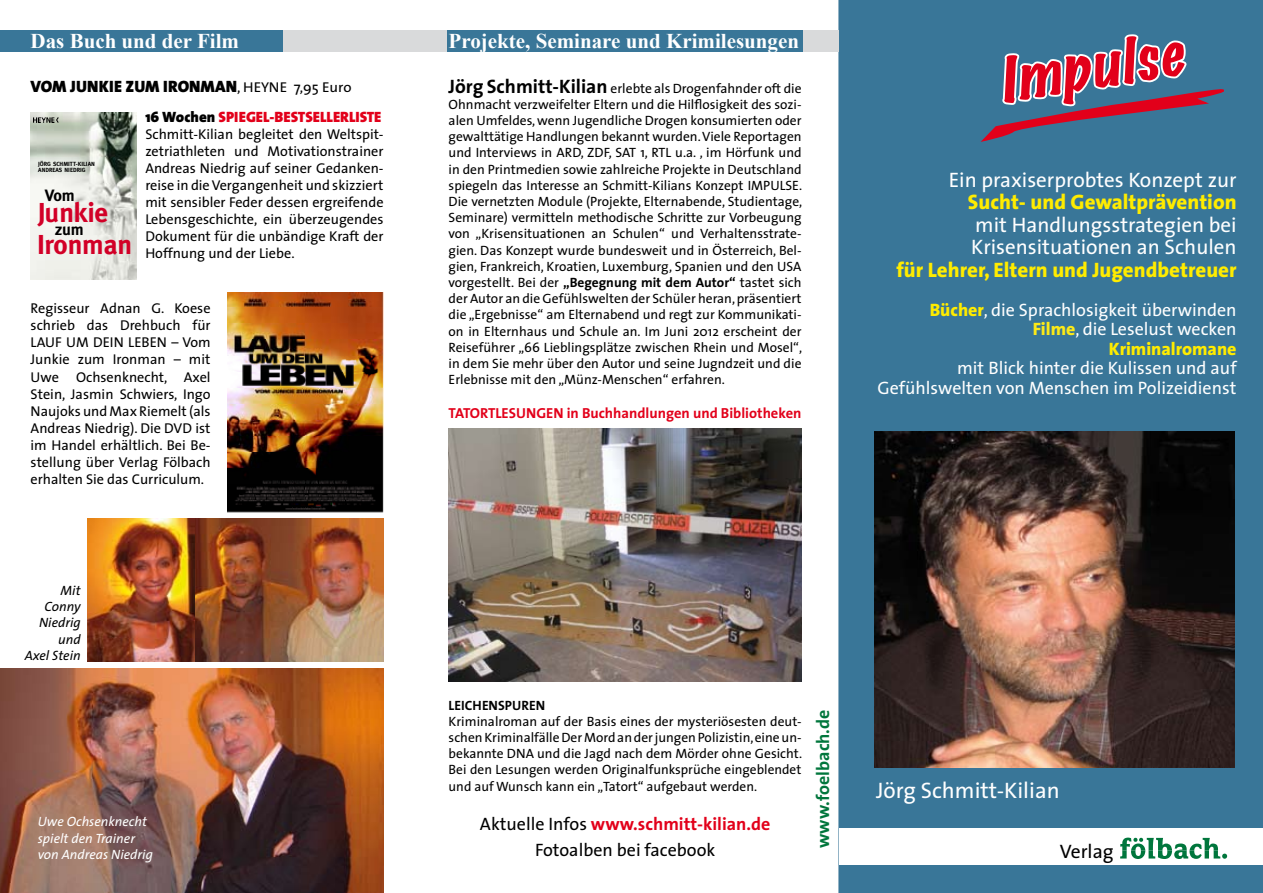
<style>
.page{position:relative;width:1263px;height:893px;background:#fff}
.page>*{position:absolute;margin:0;border:0;box-sizing:border-box;transform-origin:0 0}
.t1{font:italic expanded 55.05px "Marker Felt";color:#e2001a}
.t2{font:700 27.45px/32.4px "Meta";color:#d20027}
.t3{font:22.5px "The Sans";color:#fff}
.t4{font:21px/22.5px "The Sans";color:#fff}
.t5{font:800 21px "The Sans";color:#ffec00}
.t6{font:700 21px "Times New Roman";color:#fff}
.t7{font:19.5px "The Sans";color:#000}
.t8{font:18px/19.5px "The Sans";color:#fff;text-align:right}
.t9{font:18px/25.8px "The Sans";color:#000;text-align:center}
.t10{font:700 18px "The Sans";color:#00763c}
.t11{font:900 16.5px "The Sans";color:#000}
.t12{font:700 16.5px/34.5px "Meta";color:#000}
.t13{font:900 15px "The Sans";color:#e2001a}
.t14{font:700 14.55px "The Sans";color:#e2001a}
.t15{font:14.25px/17.1px "The Sans";color:#000;text-align:justify}
.t16{font:13.5px/16.2px "The Sans";color:#000;text-align:justify}
.t17{font:italic 13.5px/16.2px "The Sans";color:#fff}
.t18{font:italic 13.5px/16.2px "The Sans";color:#000;text-align:right}
.t19{font:700 13.5px "The Sans";color:#000}
.t20{font:700 6px/6.9px "Meta";color:#000}
.s1{font-weight:400;font-size:14.25px}
.s2{color:#000}
.s3{font-weight:700;font-size:19.5px}
.s4{font-weight:700}
.s5{font-weight:800;color:#ffec00}
.s6{font-weight:800;color:#fdea17}
.s7{font-weight:700;color:#e2001a}
</style>
<div class="page">
<img style="left:195px;top:519px;width:189px;height:142px">
<img style="left:88px;top:519px;width:107px;height:142px">
<div style="left:838px;top:0;width:425px;height:893px;background:#397698"></div>
<div style="left:839px;top:828px;width:424px;height:37px;background:#fff"></div>
<div style="left:0;top:31px;width:838px;height:21px;background:#d9dadb"></div>
<div style="left:448px;top:31px;width:355px;height:21px;background:#397698"></div>
<svg style="left:1120px;top:838px;width:107px;height:21px"></svg>
<div style="left:0;top:30px;width:283px;height:22px;background:#397698"></div>
<img style="left:228px;top:292px;width:156px;height:220px">
<img style="left:0;top:668px;width:384px;height:225px">
<img style="left:31px;top:112px;width:106px;height:168px">
<img style="left:34px;top:117px;width:24px;height:5px">
<img style="left:875px;top:432px;width:360px;height:336px">
<img style="left:449px;top:428px;width:353px;height:253px">
<svg style="left:981px;top:0;width:248px;height:242px;background:#4d7b9a"></svg>
<h3 class="t6" style="left:31px;top:29px;width:210px">Das Buch und der Film</h3>
<p class="t11" style="left:31px;top:72px;width:322px">VOM JUNKIE ZUM IRONMAN<span class="s1">, HEYNE 7,95 Euro</span></p>
<p class="t13" style="left:145px;top:104px;width:238px"><span class="s2">16 Wochen</span> SPIEGEL-BESTSELLERLISTE</p>
<p class="t15" style="left:145px;top:125px;width:240px">Schmitt-Kilian begleitet den Weltspit&shy;zetriathleten und Motivationstrainer Andreas Niedrig auf seiner Gedanken&shy;reise in die Vergangenheit und skizziert mit sensibler Feder dessen ergreifende Lebensgeschichte, ein überzeugendes Dokument für die unbändige Kraft der Hoffnung und der Liebe.</p>
<p class="t20" style="left:38px;top:160px;width:58px">JÖRG SCHMITT-KILIAN<br>ANDREAS NIEDRIG</p>
<h2 class="t2" style="left:37px;top:196px;width:97px">Junkie<br>Ironman</h2>
<p class="t12" style="left:55px;top:178px;width:30px;text-indent:-10px">Vom zum</p>
<p class="t15" style="left:31px;top:299px;width:182px">Regisseur Adnan G. Koese schrieb das Drehbuch für LAUF UM DEIN LEBEN – Vom Junkie zum Ironman – mit Uwe Ochsenknecht, Axel Stein, Jasmin Schwiers, Ingo Naujoks und Max Riemelt (als Andreas Niedrig). Die DVD ist im Handel erhältlich. Bei Be&shy;stellung über Verlag Fölbach erhalten Sie das Curriculum.</p>
<p class="t18" style="left:25px;top:582px;width:58px">Mit<br>Conny<br>Niedrig und<br>Axel Stein</p>
<p class="t17" style="left:38px;top:813px;width:117px">Uwe Ochsenknecht spielt den Trainer von Andreas Niedrig</p>
<h3 class="t6" style="left:449px;top:29px;width:352px">Projekte, Seminare und Krimilesungen</h3>
<p class="t16" style="left:449px;top:80px;width:355px"><span class="s3">Jörg Schmitt-Kilian</span> erlebte als Drogenfahnder oft die Ohnmacht verzweifelter Eltern und die Hilflosigkeit des sozi&shy;alen Umfeldes, wenn Jugendliche Drogen konsumierten oder gewalttätige Handlungen bekannt wurden. Viele Reportagen und Interviews in ARD, ZDF, SAT 1, RTL u.a. , im Hörfunk und in den Printmedien sowie zahlreiche Projekte in Deutschland spiegeln das Interesse an Schmitt-Kilians Konzept IMPULSE.<br>Die vernetzten Module (Projekte, Elternabende, Studientage, Seminare) vermitteln methodische Schritte zur Vorbeugung von „Krisensituationen an Schulen“ und Verhaltensstrate&shy;gien. Das Konzept wurde bundesweit und in Österreich, Bel&shy;gien, Frankreich, Kroatien, Luxemburg, Spanien und den USA vorgestellt. Bei der <span class="s4">„Begegnung mit dem Autor“</span> tastet sich der Autor an die Gefühlswelten der Schüler heran, präsentiert die „Ergebnisse“ am Elternabend und regt zur Kommunikati&shy;on in Elternhaus und Schule an. Im Juni 2012 erscheint der Reiseführer „66 Lieblingsplätze zwischen Rhein und Mosel“, in dem Sie mehr über den Autor und seine Jugndzeit und die Erlebnisse mit den „Münz-Menschen“ erfahren.</p>
<p class="t14" style="left:449px;top:401px;width:354px">TATORTLESUNGEN in Buchhandlungen und Bibliotheken</p>
<h1 class="t1" style="left:995px;top:53px;width:186px;rotate:-9deg">Impulse</h1>
<h3 class="t4" style="left:949px;top:168px;width:289px">Ein praxiserprobtes Konzept zur</h3>
<h3 class="t5" style="left:968px;top:184px;width:270px">Sucht- und Gewaltprävention</h3>
<h3 class="t4" style="left:971px;top:213px;width:267px">mit Handlungsstrategien bei<br>Krisensituationen an Schulen</h3>
<h3 class="t5" style="left:896px;top:252px;width:342px">für Lehrer, Eltern und Jugendbetreuer</h3>
<h3 class="t8" style="left:930px;top:299px;width:308px"><span class="s5">Bücher</span>, die Sprachlosigkeit überwinden<br><span class="s6">Filme</span>, die Leselust wecken<br><span class="s5">Kriminalromane</span></h3>
<h3 class="t8" style="left:877px;top:358px;width:361px">mit Blick hinter die Kulissen und auf<br>Gefühlswelten von Menschen im Polizeidienst</h3>
<p class="t19" style="left:449px;top:694px;width:98px">LEICHENSPUREN</p>
<p class="t16" style="left:449px;top:713px;width:355px">Kriminalroman auf der Basis eines der mysteriösesten deut&shy;schen Kriminalfälle Der Mord an der jungen Polizistin, eine un&shy;bekannte DNA und die Jagd nach dem Mörder ohne Gesicht.<br>Bei den Lesungen werden Originalfunksprüche eingeblendet und auf Wunsch kann ein „Tatort“ aufgebaut werden.</p>
<h3 class="t9" style="left:480px;top:810px;width:292px">Aktuelle Infos <span class="s7">www.schmitt-kilian.de<br></span>Fotoalben bei facebook</h3>
<h3 class="t10" style="left:808px;top:848px;width:140px;rotate:-90deg">www.foelbach.de</h3>
<h3 class="t3" style="left:876px;top:772px;width:185px">Jörg Schmitt-Kilian</h3>
<h3 class="t7" style="left:1060px;top:835px;width:55px">Verlag</h3>
</div>
